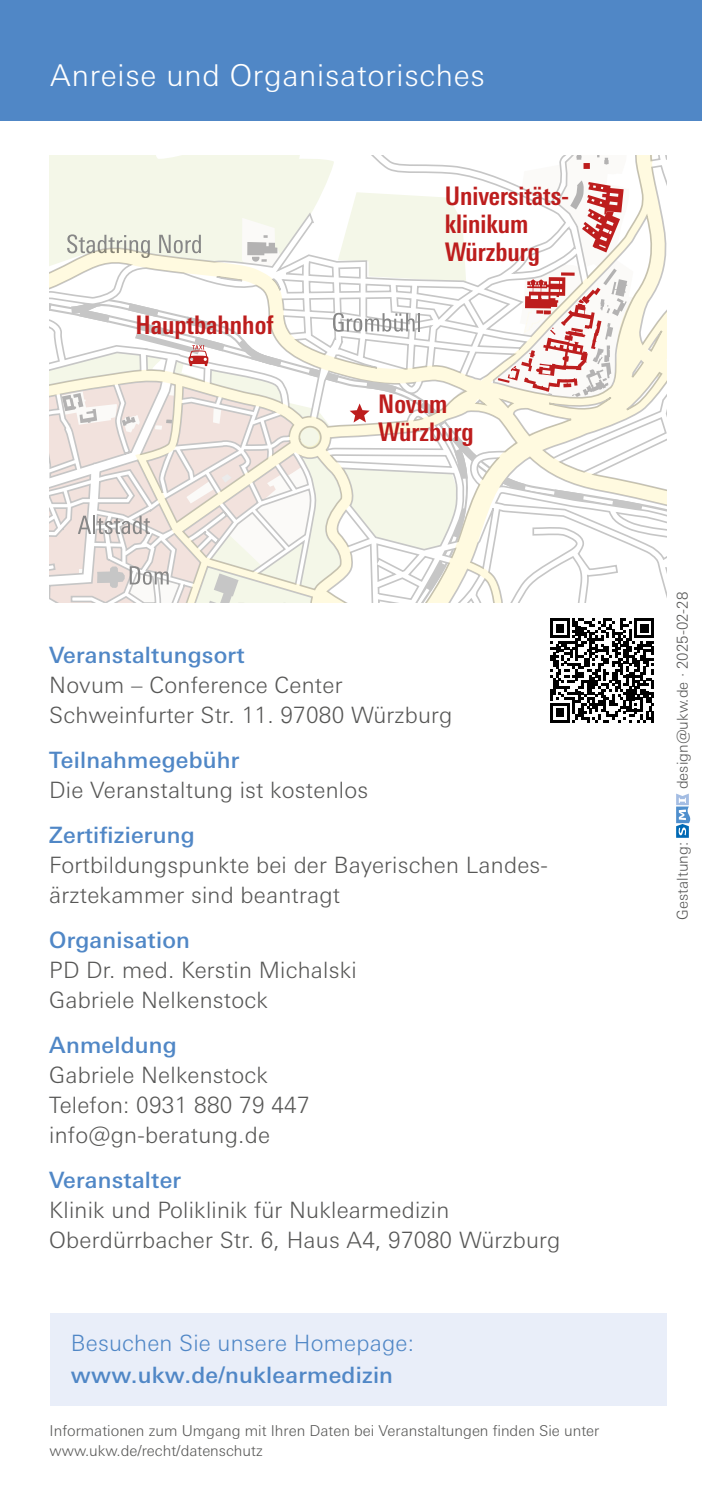
<style>
.page{position:relative;width:702px;height:1489px;background:#fff}
.page>*{position:absolute;margin:0;border:0;box-sizing:border-box;transform-origin:0 0}
.t1{font:300 30px "Univers Next Pro";letter-spacing:.025em;color:#fff}
.t2{font:700 condensed 25.5px/28px "Univers Next Pro";color:#bd1d1d}
.t3{font:300 22.5px/30px "Univers Next Pro";letter-spacing:.01em;color:#575756}
.t4{font:500 22.5px "Univers Next Pro";letter-spacing:.01em;color:#5087c6}
.t5{font:300 22.5px "Univers Next Pro";letter-spacing:.01em;color:#5087c6}
.t6{font:300 15px/20px "Univers Next Pro";color:#575756}
</style>
<div class="page">
<div style="left:0;top:0;width:702px;height:120px;background:#5087c6"></div>
<div style="left:50px;top:1312px;width:616px;height:93px;background:#e9eef9"></div>
<svg style="left:676px;top:793px;width:14px;height:44px"></svg>
<svg style="left:50px;top:156px;width:616px;height:446px"></svg>
<svg style="left:550px;top:618px;width:104px;height:104px"></svg>
<h1 class="t1" style="left:50px;top:58px;width:436px">Anreise und Organisatorisches</h1>
<p class="t2" style="left:135px;top:311px;width:139px">Hauptbahnhof</p>
<p class="t2" style="left:444px;top:182px;width:126px">Universitäts&shy;klinikum<br>Würzburg</p>
<p class="t2" style="left:378px;top:390px;width:97px">Novum<br>Würzburg</p>
<p class="t4" style="left:49px;top:641px;width:197px">Veranstaltungsort</p>
<p class="t3" style="left:49px;top:669px;width:404px">Novum – Conference Center<br>Schweinfurter Str. 11. 97080 Würzburg</p>
<p class="t4" style="left:49px;top:746px;width:192px">Teilnahmegebühr</p>
<p class="t3" style="left:49px;top:774px;width:320px">Die Veranstaltung ist kostenlos</p>
<p class="t4" style="left:49px;top:821px;width:147px">Zertifizierung</p>
<p class="t3" style="left:49px;top:849px;width:500px">Fortbildungspunkte bei der Bayerischen Landes&shy;ärztekammer sind beantragt</p>
<p class="t4" style="left:49px;top:926px;width:142px">Organisation</p>
<p class="t3" style="left:49px;top:954px;width:309px">PD Dr. med. Kerstin Michalski<br>Gabriele Nelkenstock</p>
<p class="t4" style="left:49px;top:1031px;width:129px">Anmeldung</p>
<p class="t3" style="left:49px;top:1059px;width:262px">Gabriele Nelkenstock<br>Telefon: 0931 880 79 447 info@gn-beratung.de</p>
<p class="t4" style="left:49px;top:1166px;width:133px">Veranstalter</p>
<p class="t3" style="left:49px;top:1194px;width:512px">Klinik und Poliklinik für Nuklearmedizin<br>Oberdürrbacher Str. 6, Haus A4, 97080 Würzburg</p>
<p class="t5" style="left:71px;top:1329px;width:344px">Besuchen Sie unsere Homepage:</p>
<p class="t4" style="left:71px;top:1361px;width:323px">www.ukw.de/nuklearmedizin</p>
<p class="t6" style="left:50px;top:1420px;width:551px">Informationen zum Umgang mit Ihren Daten bei Veranstaltungen finden Sie unter www.ukw.de/recht/datenschutz</p>
<p class="t6" style="left:672px;top:789px;width:199px;rotate:-90deg">design@ukw.de · 2025-02-28</p>
<p class="t6" style="left:672px;top:919px;width:79px;rotate:-90deg">Gestaltung:</p>
</div>
